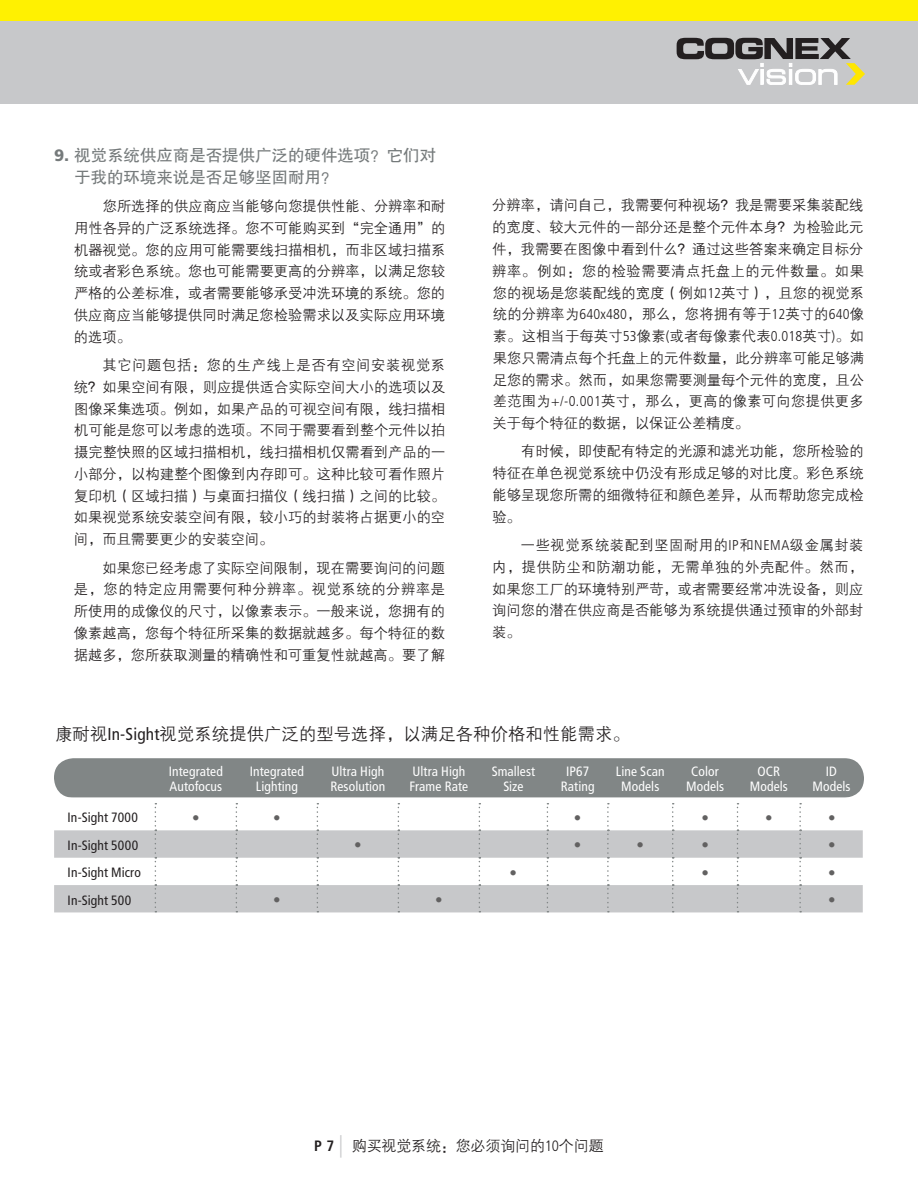
<style>
.page{position:relative;width:918px;height:1188px;background:#fff}
.page>*{position:absolute;margin:0;border:0;box-sizing:border-box;transform-origin:0 0}
.t1{font:17.25px "FZZDXJW GB1 0";letter-spacing:.01em;color:#231f20}
.t2{font:16.5px/21.8px "FZHTJW GB1 0";letter-spacing:-.005em;color:#757a7b}
.t3{font:15px "FZZDXJW GB1 0";letter-spacing:-.01em;color:#231f20}
.t4{font:condensed 15px "Frutiger LT Std";color:#626161}
.t5{font:14.25px/21.8px "FZZDXJW GB1 0";color:#231f20;text-align:justify}
.t6{font:condensed 13.5px/15px "Frutiger LT Std";letter-spacing:.005em;color:#fff;text-align:center}
.t7{font:condensed 13.5px "Frutiger LT Com";letter-spacing:.01em;color:#231f20}
.s1{font-family:"Frutiger LT Std";font-weight:900}
.s2{font-family:"Frutiger LT Std";font-weight:300;font-stretch:condensed}
.s3{font-family:"Frutiger LT Std";font-stretch:condensed}
.s4{font-family:"Frutiger LT Std";font-weight:700;font-stretch:condensed}
.s5{font-family:"Frutiger LT Std";font-weight:300;font-stretch:condensed;font-size:22.5px;color:#c7c8ca}
</style>
<div class="page">
<div style="left:0;top:0;width:918px;height:104px;background:#c7c8ca"></div>
<div style="left:0;top:0;width:918px;height:20px;background:#fff101"></div>
<svg style="left:677px;top:38px;width:188px;height:47px"></svg>
<div style="left:54px;top:758px;width:810px;height:40px;background:#818686;border-radius:20px"></div>
<svg style="left:54px;top:830px;width:809px;height:82px;fill:#c7c8ca"></svg>
<svg style="left:155px;top:803px;width:1px;height:109px"></svg>
<svg style="left:236px;top:803px;width:1px;height:109px"></svg>
<svg style="left:317px;top:803px;width:1px;height:109px"></svg>
<svg style="left:398px;top:803px;width:1px;height:109px"></svg>
<svg style="left:479px;top:803px;width:1px;height:109px"></svg>
<svg style="left:547px;top:803px;width:1px;height:109px"></svg>
<svg style="left:607px;top:803px;width:2px;height:109px"></svg>
<svg style="left:672px;top:803px;width:2px;height:109px"></svg>
<svg style="left:737px;top:803px;width:2px;height:109px"></svg>
<svg style="left:799px;top:803px;width:2px;height:109px"></svg>
<p class="t2" style="left:74px;top:144px;width:363px;text-indent:-20px"><span class="s1">9.</span> 视觉系统供应商是否提供广泛的硬件选项？它们对于我的环境来说是否足够坚固耐用？</p>
<p class="t5" style="left:74px;top:196px;width:373px;text-indent:29px">您所选择的供应商应当能够向您提供性能、分辨率和耐用性各异的广泛系统选择。您不可能购买到“完全通用”的机器视觉。您的应用可能需要线扫描相机，而非区域扫描系统或者彩色系统。您也可能需要更高的分辨率，以满足您较严格的公差标准，或者需要能够承受冲洗环境的系统。您的供应商应当能够提供同时满足您检验需求以及实际应用环境的选项。</p>
<p class="t5" style="left:74px;top:355px;width:373px;text-indent:28px">其它问题包括：您的生产线上是否有空间安装视觉系统？如果空间有限，则应提供适合实际空间大小的选项以及图像采集选项。例如，如果产品的可视空间有限，线扫描相机可能是您可以考虑的选项。不同于需要看到整个元件以拍摄完整快照的区域扫描相机，线扫描相机仅需看到产品的一小部分，以构建整个图像到内存即可。这种比较可看作照片复印机（区域扫描）与桌面扫描仪（线扫描）之间的比较。如果视觉系统安装空间有限，较小巧的封装将占据更小的空间，而且需要更少的安装空间。</p>
<p class="t5" style="left:74px;top:557px;width:373px;text-indent:29px">如果您已经考虑了实际空间限制，现在需要询问的问题是，您的特定应用需要何种分辨率。视觉系统的分辨率是所使用的成像仪的尺寸，以像素表示。一般来说，您拥有的像素越高，您每个特征所采集的数据就越多。每个特征的数据越多，您所获取测量的精确性和可重复性就越高。要了解</p>
<p class="t5" style="left:492px;top:195px;width:374px">分辨率，请问自己，我需要何种视场？我是需要采集装配线的宽度、较大元件的一部分还是整个元件本身？为检验此元件，我需要在图像中看到什么？通过这些答案来确定目标分辨率。例如：您的检验需要清点托盘上的元件数量。如果您的视场是您装配线的宽度（例如<span class="s2">12</span>英寸），且您的视觉系统的分辨率为<span class="s2">640x480</span>，那么，您将拥有等于<span class="s2">12</span>英寸的<span class="s2">640</span>像素。这相当于每英寸<span class="s2">53</span>像素<span class="s2">(</span>或者每像素代表<span class="s2">0.018</span>英寸<span class="s2">)</span>。如果您只需清点每个托盘上的元件数量，此分辨率可能足够满足您的需求。然而，如果您需要测量每个元件的宽度，且公差范围为<span class="s2">+/-0.001</span>英寸，那么，更高的像素可向您提供更多关于每个特征的数据，以保证公差精度。</p>
<p class="t5" style="left:492px;top:441px;width:373px;text-indent:29px">有时候，即使配有特定的光源和滤光功能，您所检验的特征在单色视觉系统中仍没有形成足够的对比度。彩色系统能够呈现您所需的细微特征和颜色差异，从而帮助您完成检验。</p>
<p class="t5" style="left:492px;top:535px;width:373px;text-indent:29px">一些视觉系统装配到坚固耐用的<span class="s2">IP</span>和<span class="s2">NEMA</span>级金属封装内，提供防尘和防潮功能，无需单独的外壳配件。然而，如果您工厂的环境特别严苛，或者需要经常冲洗设备，则应询问您的潜在供应商是否能够为系统提供通过预审的外部封装。</p>
<p class="t1" style="left:55px;top:725px;width:576px">康耐视<span class="s3">In-Sight</span>视觉系统提供广泛的型号选择，以满足各种价格和性能需求。</p>
<p class="t6" style="left:169px;top:764px;width:56px;text-align:left">Integrated<br>Autofocus</p>
<p class="t6" style="left:250px;top:764px;width:56px">Integrated<br>Lighting</p>
<p class="t6" style="left:330px;top:764px;width:56px;text-align:left">Ultra High<br>Resolution</p>
<p class="t6" style="left:410px;top:764px;width:60px;text-align:left">Ultra High<br>Frame Rate</p>
<p class="t6" style="left:492px;top:764px;width:45px">Smallest<br>Size</p>
<p class="t6" style="left:561px;top:764px;width:35px">IP67<br>Rating</p>
<p class="t6" style="left:616px;top:764px;width:51px">Line Scan<br>Models</p>
<p class="t6" style="left:686px;top:764px;width:40px">Color<br>Models</p>
<p class="t6" style="left:750px;top:764px;width:40px">OCR<br>Models</p>
<p class="t6" style="left:812px;top:764px;width:40px">ID<br>Models</p>
<p class="t7" style="left:68px;top:810px;width:72px">In-Sight 7000</p>
<p class="t4" style="left:192px;top:809px;width:9px">•</p>
<p class="t4" style="left:273px;top:809px;width:9px">•</p>
<p class="t4" style="left:574px;top:809px;width:9px">•</p>
<p class="t4" style="left:701px;top:809px;width:9px">•</p>
<p class="t4" style="left:765px;top:809px;width:9px">•</p>
<p class="t4" style="left:828px;top:809px;width:9px">•</p>
<p class="t7" style="left:68px;top:837px;width:72px">In-Sight 5000</p>
<p class="t4" style="left:354px;top:836px;width:9px">•</p>
<p class="t4" style="left:574px;top:836px;width:9px">•</p>
<p class="t4" style="left:637px;top:836px;width:9px">•</p>
<p class="t4" style="left:701px;top:836px;width:9px">•</p>
<p class="t4" style="left:828px;top:836px;width:9px">•</p>
<p class="t7" style="left:68px;top:865px;width:75px">In-Sight Micro</p>
<p class="t4" style="left:510px;top:864px;width:9px">•</p>
<p class="t4" style="left:701px;top:864px;width:9px">•</p>
<p class="t4" style="left:828px;top:864px;width:9px">•</p>
<p class="t7" style="left:68px;top:892px;width:65px">In-Sight 500</p>
<p class="t4" style="left:273px;top:891px;width:9px">•</p>
<p class="t4" style="left:435px;top:891px;width:9px">•</p>
<p class="t4" style="left:828px;top:891px;width:9px">•</p>
<p class="t3" style="left:314px;top:1138px;width:291px"><span class="s4">P 7</span> <span class="s5">|</span> 购买视觉系统：您必须询问的<span class="s2">10</span>个问题</p>
</div>
